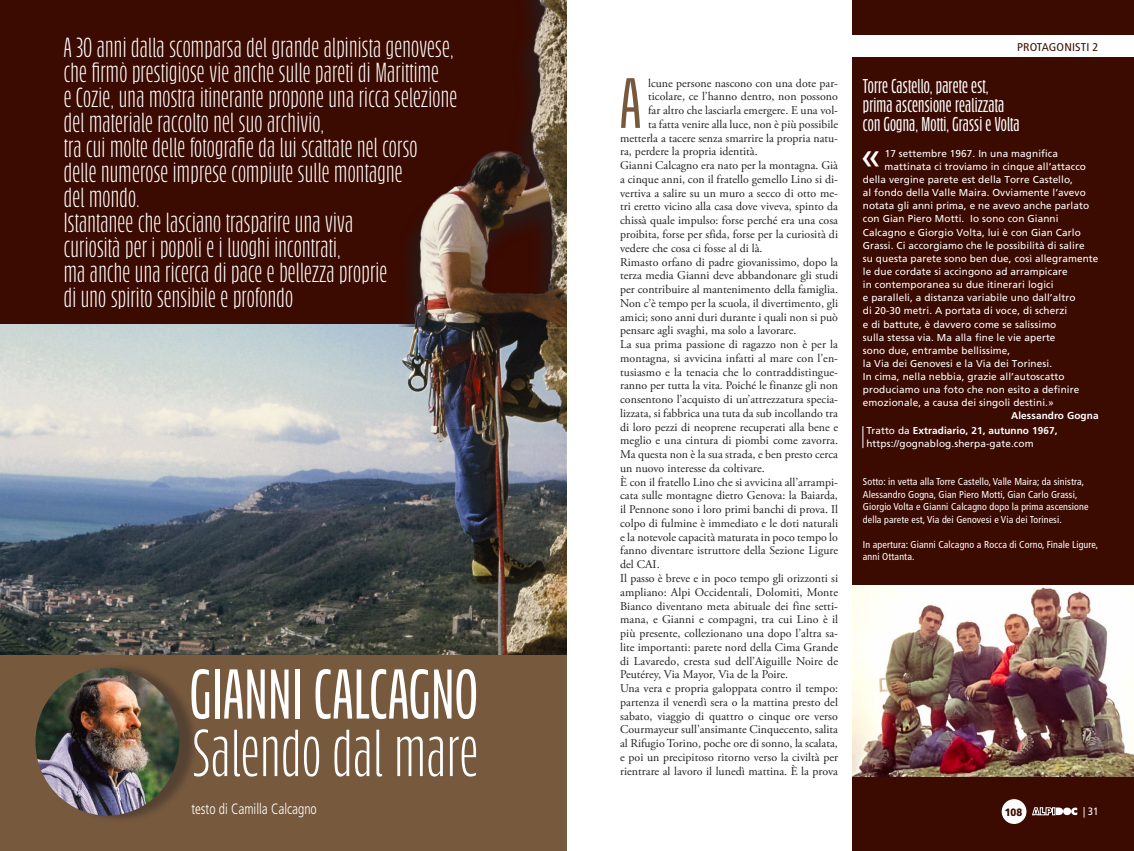
<style>
.page{position:relative;width:1134px;height:851px;background:#fff}
.page>*{position:absolute;margin:0;border:0;box-sizing:border-box;transform-origin:0 0}
.articolo_testo{font:600 70.75px "Bufalino";color:#77593e}
.t1{font:600 70px "Bufalino";letter-spacing:.01em;color:#fff}
.t2{font:66.25px "Bufalino";letter-spacing:.01em;color:#fff}
.t3{font:37.5px "Frutiger LT Std";color:#fff}
.t4{font:27.5px/25px "Bufalino";letter-spacing:.01em;color:#fff}
.t5{font:600 20px/18.8px "Bufalino";letter-spacing:.01em;color:#fff}
.Articolo_testo_di{font:300 condensed 15px "Frutiger LT Std";color:#fff;scale:.9 1}
.articolo_testo-2{font:11.88px/13.8px "Adobe Garamond Pro";color:#231f20;text-align:justify}
.testatina{font:condensed 11.25px "Frutiger LT Std";letter-spacing:.01em;color:#3b1200;scale:1.1 1}
.t6{font:900 10.62px "Frutiger LT Std";color:#3b0a00;scale:.9 1}
.t7{font:10.62px "Frutiger LT Std";color:#fff;scale:.9 1}
.testo_filetto_sx{font:10px/13.1px "Frutiger LT Std";letter-spacing:.01em;color:#fff}
.t8{font:condensed 10px/12.5px "Frutiger LT Std";letter-spacing:.01em;color:#fff}
.t9{font:700 10px "Frutiger LT Std";letter-spacing:.01em;color:#fff}
.s1{font-weight:700}
</style>
<div class="page">
<img style="left:0;top:323px;width:567px;height:332px">
<div style="left:0;top:0;width:567px;height:323px;background:#3b0a00"></div>
<div style="left:0;top:655px;width:567px;height:195px;background:#77593e"></div>
<div style="left:41px;top:662px;width:157px;height:161px;background:#231f20;opacity:.4"></div>
<img style="left:35px;top:667px;width:144px;height:148px">
<img style="left:399px;top:0;width:168px;height:326px">
<div style="left:852px;top:0;width:282px;height:850px;background:#3b0a00"></div>
<svg style="left:862px;top:426px;width:1px;height:21px"></svg>
<img style="left:852px;top:586px;width:282px;height:190px">
<div style="left:1002px;top:799px;width:24px;height:24px;background:#fff;border-radius:50%"></div>
<svg style="left:1032px;top:807px;width:45px;height:8px"></svg>
<div style="left:852px;top:35px;width:282px;height:22px;background:#fff"></div>
<p class="t4" style="left:64px;top:35px;width:391px">A 30 anni dalla scomparsa del grande alpinista genovese,</p>
<p class="t4" style="left:64px;top:60px;width:395px">che firmò prestigiose vie anche sulle pareti di Marittime<br>e Cozie, una mostra itinerante propone una ricca selezione</p>
<p class="t4" style="left:64px;top:110px;width:355px">del materiale raccolto nel suo archivio,<br>tra cui molte delle fotografie da lui scattate nel corso</p>
<p class="t4" style="left:64px;top:160px;width:340px">delle numerose imprese compiute sulle montagne del mondo.</p>
<p class="t4" style="left:64px;top:210px;width:325px">Istantanee che lasciano trasparire una viva curiosità per i popoli e i luoghi incontrati,<br>ma anche una ricerca di pace e bellezza proprie di uno spirito sensibile e profondo</p>
<p class="t1" style="left:190px;top:664px;width:289px">GIANNI CALCAGNO</p>
<p class="t2" style="left:193px;top:725px;width:287px">Salendo dal mare</p>
<p class="Articolo_testo_di" style="left:191px;top:800px;width:141px">testo di Camilla Calcagno</p>
<p class="articolo_testo" style="left:620px;top:73px;width:22px">A</p>
<p class="articolo_testo-2" style="left:648px;top:76px;width:191px">lcune persone nascono con una dote par-</p>
<p class="articolo_testo-2" style="left:648px;top:90px;width:191px">ticolare, ce l’hanno dentro, non possono</p>
<p class="articolo_testo-2" style="left:648px;top:104px;width:191px">far altro che lasciarla emergere. E una vol-</p>
<p class="articolo_testo-2" style="left:648px;top:118px;width:192px">ta fatta venire alla luce, non è più possibile</p>
<p class="articolo_testo-2" style="left:620px;top:131px;width:219px">metterla a tacere senza smarrire la propria natu-</p>
<p class="articolo_testo-2" style="left:620px;top:145px;width:139px">ra, perdere la propria identità.</p>
<p class="articolo_testo-2" style="left:620px;top:159px;width:219px">Gianni Calcagno era nato per la montagna. Già a cinque anni, con il fratello gemello Lino si di&shy;vertiva a salire su un muro a secco di otto me&shy;tri eretto vicino alla casa dove viveva, spinto da chissà quale impulso: forse perché era una cosa proibita, forse per sfida, forse per la curiosità di vedere che cosa ci fosse al di là.</p>
<p class="articolo_testo-2" style="left:620px;top:255px;width:220px">Rimasto orfano di padre giovanissimo, dopo la terza media Gianni deve abbandonare gli studi per contribuire al mantenimento della famiglia.<br>Non c’è tempo per la scuola, il divertimento, gli amici; sono anni duri durante i quali non si può pensare agli svaghi, ma solo a lavorare.</p>
<p class="articolo_testo-2" style="left:620px;top:338px;width:219px">La sua prima passione di ragazzo non è per la montagna, si avvicina infatti al mare con l’en&shy;tusiasmo e la tenacia che lo contraddistingue&shy;ranno per tutta la vita. Poiché le finanze gli non consentono l’acquisto di un’attrezzatura specia&shy;lizzata, si fabbrica una tuta da sub incollando tra di loro pezzi di neoprene recuperati alla bene e meglio e una cintura di piombi come zavorra.<br>Ma questa non è la sua strada, e ben presto cerca un nuovo interesse da coltivare.</p>
<p class="articolo_testo-2" style="left:620px;top:475px;width:220px">È con il fratello Lino che si avvicina all’arrampi&shy;cata sulle montagne dietro Genova: la Baiarda, il Pennone sono i loro primi banchi di prova. Il colpo di fulmine è immediato e le doti naturali e la notevole capacità maturata in poco tempo lo fanno diventare istruttore della Sezione Ligure del CAI.</p>
<p class="articolo_testo-2" style="left:620px;top:571px;width:220px">Il passo è breve e in poco tempo gli orizzonti si ampliano: Alpi Occidentali, Dolomiti, Monte Bianco diventano meta abituale dei fine setti&shy;mana, e Gianni e compagni, tra cui Lino è il più presente, collezionano una dopo l’altra sa&shy;lite importanti: parete nord della Cima Grande di Lavaredo, cresta sud dell’Aiguille Noire de Peutérey, Via Mayor, Via de la Poire.</p>
<p class="articolo_testo-2" style="left:620px;top:681px;width:220px">Una vera e propria galoppata contro il tempo: partenza il venerdì sera o la mattina presto del sabato, viaggio di quattro o cinque ore verso Courmayeur sull’ansimante Cinquecento, salita al Rifugio Torino, poche ore di sonno, la scalata, e poi un precipitoso ritorno verso la civiltà per rientrare al lavoro il lunedì mattina. È la prova</p>
<p class="testatina" style="left:1017px;top:41px;width:76px">PROTAGONISTI 2</p>
<p class="t5" style="left:863px;top:77px;width:158px">Torre Castello, parete est, prima ascensione realizzata con Gogna, Motti, Grassi e Volta</p>
<p class="t3" style="left:861px;top:134px;width:22px">«</p>
<p class="testo_filetto_sx" style="left:885px;top:147px;width:175px">17 settembre 1967. In una magnifica</p>
<p class="testo_filetto_sx" style="left:884px;top:160px;width:203px">mattinata ci troviamo in cinque all’attacco</p>
<p class="testo_filetto_sx" style="left:863px;top:173px;width:212px">della vergine parete est della Torre Castello,</p>
<p class="testo_filetto_sx" style="left:863px;top:186px;width:224px">al fondo della Valle Maira. Ovviamente l’avevo</p>
<p class="testo_filetto_sx" style="left:863px;top:199px;width:228px">notata gli anni prima, e ne avevo anche parlato</p>
<p class="testo_filetto_sx" style="left:863px;top:212px;width:197px">con Gian Piero Motti. Io sono con Gianni</p>
<p class="testo_filetto_sx" style="left:863px;top:225px;width:237px">Calcagno e Giorgio Volta, lui è con Gian Carlo Grassi. Ci accorgiamo che le possibilità di salire<br>su questa parete sono ben due, così allegramente le due cordate si accingono ad arrampicare<br>in contemporanea su due itinerari logici</p>
<p class="testo_filetto_sx" style="left:863px;top:291px;width:218px">e paralleli, a distanza variabile uno dall’altro di 20-30 metri. A portata di voce, di scherzi<br>e di battute, è davvero come se salissimo sulla stessa via. Ma alla fine le vie aperte sono due, entrambe bellissime,<br>la Via dei Genovesi e la Via dei Torinesi.<br>In cima, nella nebbia, grazie all’autoscatto produciamo una foto che non esito a definire emozionale, a causa dei singoli destini.»</p>
<p class="t9" style="left:1011px;top:410px;width:89px">Alessandro Gogna</p>
<p class="testo_filetto_sx" style="left:866px;top:423px;width:193px">Tratto da <span class="s1">Extradiario, 21, autunno 1967, </span>https://gognablog.sherpa-gate.com</p>
<p class="t8" style="left:863px;top:475px;width:227px">Sotto: in vetta alla Torre Castello, Valle Maira; da sinistra, Alessandro Gogna, Gian Piero Motti, Gian Carlo Grassi, Giorgio Volta e Gianni Calcagno dopo la prima ascensione della parete est, Via dei Genovesi e Via dei Torinesi.</p>
<p class="t8" style="left:863px;top:538px;width:237px">In apertura: Gianni Calcagno a Rocca di Corno, Finale Ligure, anni Ottanta.</p>
<p class="t6" style="left:1005px;top:805px;width:21px">108</p>
<p class="t7" style="left:1083px;top:805px;width:19px">| 31</p>
</div>
